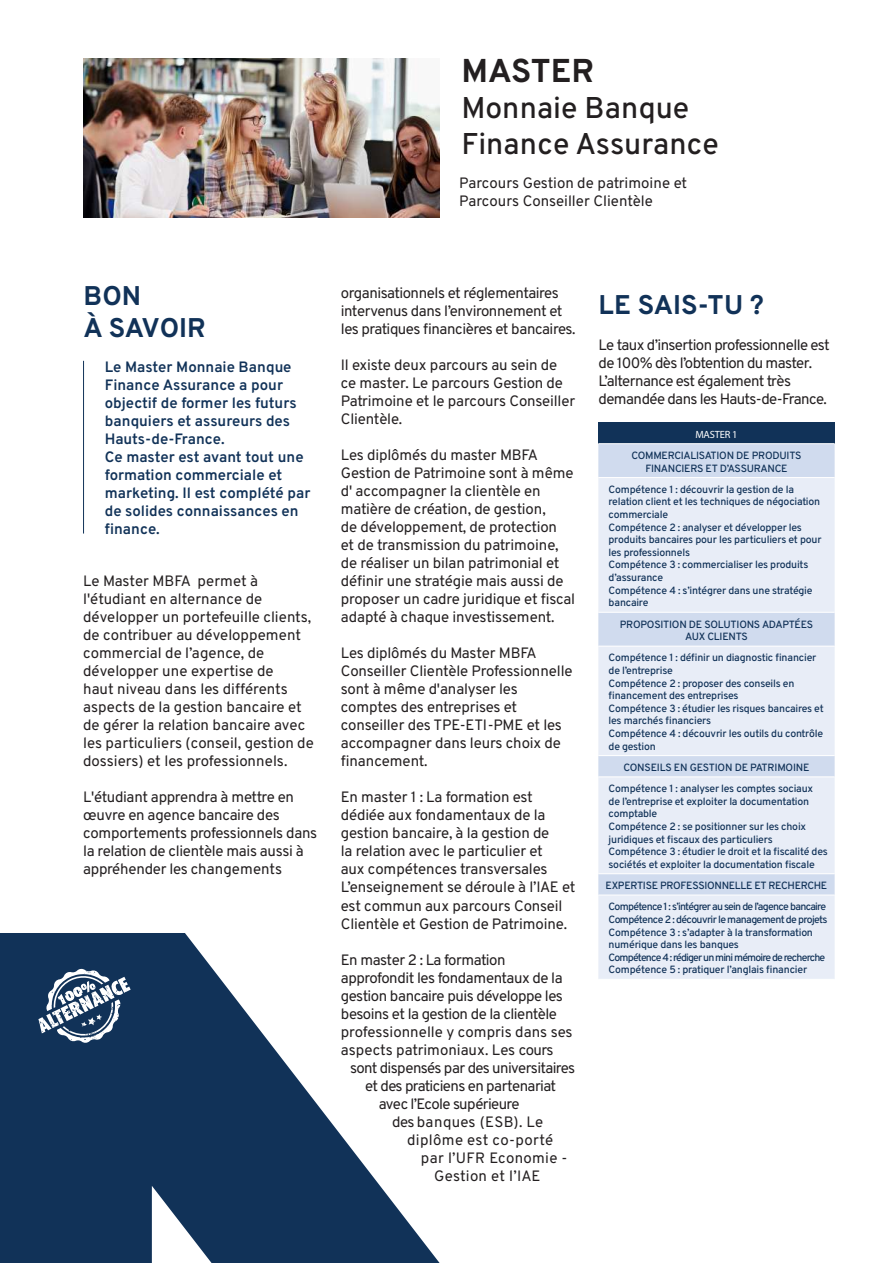
<style>
.page{position:relative;width:893px;height:1263px;background:#fff}
.page>*{position:absolute;margin:0;border:0;box-sizing:border-box;transform-origin:0 0}
.t1{font:700 33px "Overpass";letter-spacing:-.005em;color:#231f20}
.t2{font:500 30px/36px "Overpass";letter-spacing:.005em;color:#231f20}
.t3{font:700 27px/32.4px "Overpass";color:#113258}
.t4{font:15px/18px "Overpass";letter-spacing:-.01em;color:#231f20}
.t5{font:15px/18px "Overpass";letter-spacing:-.03em;color:#231f20}
.t6{font:600 15px/18px "Overpass";color:#113258}
.t7{font:15px/18px "Overpass";letter-spacing:-.04em;color:#231f20}
.t8{font:15px "Overpass";letter-spacing:.02em;color:#231f20}
.t9{font:15px "Overpass";letter-spacing:.01em;color:#231f20}
.t10{font:500 10.5px/12.6px "Overpass";letter-spacing:-.02em;color:#113258}
.t11{font:500 10.5px/21.3px "Overpass";letter-spacing:-.06em;color:#113258}
.t12{font:10.5px "Myriad Pro";letter-spacing:-.02em;color:#fff}
</style>
<div class="page">
<svg style="left:0;top:933px;width:440px;height:330px;fill:#113258"></svg>
<hr style="left:83px;top:361px;width:1px;height:172px;background:#113258">
<img style="left:84px;top:58px;width:356px;height:159px">
<div style="left:598px;top:422px;width:237px;height:22px;background:#113258"></div>
<div style="left:598px;top:444px;width:237px;height:33px;background:#d0dbee"></div>
<svg style="left:598px;top:478px;width:237px;height:501px;background:#e4eaf5"></svg>
<hr style="left:598px;top:443px;width:237px;height:1px;background:#fff">
<hr style="left:598px;top:612px;width:237px;height:1px;background:#fff">
<hr style="left:598px;top:646px;width:237px;height:1px;background:#fff">
<hr style="left:598px;top:755px;width:237px;height:1px;background:#fff">
<hr style="left:598px;top:776px;width:237px;height:1px;background:#fff">
<hr style="left:598px;top:873px;width:237px;height:1px;background:#fff">
<hr style="left:598px;top:895px;width:237px;height:1px;background:#fff">
<svg style="left:38px;top:968px;width:93px;height:75px"></svg>
<h1 class="t1" style="left:461px;top:44px;width:134px">MASTER</h1>
<h2 class="t2" style="left:461px;top:88px;width:259px">Monnaie Banque<br>Finance Assurance</h2>
<p class="t4" style="left:459px;top:173px;width:230px">Parcours Gestion de patrimoine et<br>Parcours Conseiller Clientèle</p>
<h3 class="t3" style="left:84px;top:278px;width:124px">BON<br>À SAVOIR</h3>
<p class="t6" style="left:105px;top:357px;width:207px">Le Master Monnaie Banque<br>Finance Assurance a pour objectif de former les futurs banquiers et assureurs des<br>Hauts-de-France.<br>Ce master est avant tout une formation commerciale et marketing. Il est complété par de solides connaissances en finance.</p>
<p class="t4" style="left:83px;top:572px;width:232px">Le Master MBFA permet à l'étudiant en alternance de développer un portefeuille clients, de contribuer au développement commercial de l’agence, de développer une expertise de<br>haut niveau dans les différents aspects de la gestion bancaire et de gérer la relation bancaire avec les particuliers (conseil, gestion de dossiers) et les professionnels.</p>
<p class="t4" style="left:83px;top:788px;width:236px">L'étudiant apprendra à mettre en œuvre en agence bancaire des comportements professionnels dans la relation de clientèle mais aussi à appréhender les changements</p>
<p class="t5" style="left:341px;top:284px;width:236px">organisationnels et réglementaires intervenus dans l’environnement et les pratiques financières et bancaires.</p>
<p class="t4" style="left:341px;top:356px;width:236px">Il existe deux parcours au sein de ce master. Le parcours Gestion de<br>Patrimoine et le parcours Conseiller<br>Clientèle.</p>
<p class="t4" style="left:341px;top:446px;width:236px">Les diplômés du master MBFA Gestion de Patrimoine sont à même d' accompagner la clientèle en matière de création, de gestion,<br>de développement, de protection<br>et de transmission du patrimoine, de réaliser un bilan patrimonial et définir une stratégie mais aussi de proposer un cadre juridique et fiscal adapté à chaque investissement.</p>
<p class="t4" style="left:341px;top:644px;width:233px">Les diplômés du Master MBFA<br>Conseiller Clientèle Professionnelle sont à même d'analyser les comptes des entreprises et conseiller des TPE-ETI-PME et les accompagner dans leurs choix de financement.</p>
<p class="t4" style="left:341px;top:788px;width:236px">En master 1 : La formation est dédiée aux fondamentaux de la gestion bancaire, à la gestion de<br>la relation avec le particulier et<br>aux compétences transversales<br>L’enseignement se déroule à l’IAE et est commun aux parcours Conseil<br>Clientèle et Gestion de Patrimoine.</p>
<p class="t5" style="left:341px;top:950px;width:233px">En master 2 : La formation approfondit les fondamentaux de la gestion bancaire puis développe les besoins et la gestion de la clientèle professionnelle y compris dans ses aspects patrimoniaux. Les cours</p>
<p class="t7" style="left:350px;top:1058px;width:226px">sont dispensés par des universitaires</p>
<p class="t7" style="left:365px;top:1076px;width:193px">et des praticiens en partenariat</p>
<p class="t7" style="left:379px;top:1094px;width:142px">avec l’Ecole supérieure</p>
<p class="t8" style="left:392px;top:1109px;width:153px">des banques (ESB). Le</p>
<p class="t8" style="left:407px;top:1127px;width:148px">diplôme est co-porté</p>
<p class="t8" style="left:421px;top:1145px;width:148px">par l’UFR Economie -</p>
<p class="t9" style="left:434px;top:1163px;width:108px">Gestion et l’IAE</p>
<h3 class="t3" style="left:599px;top:288px;width:167px">LE SAIS-TU ?</h3>
<p class="t7" style="left:598px;top:335px;width:233px">Le taux d’insertion professionnelle est de 100% dès l’obtention du master.<br>L’alternance est également très demandée dans les Hauts-de-France.</p>
<p class="t12" style="left:695px;top:428px;width:44px">MASTER 1</p>
<p class="t10" style="left:631px;top:449px;width:172px;text-align:center">COMMERCIALISATION DE PRODUITS<br>FINANCIERS ET D’ASSURANCE</p>
<p class="t10" style="left:609px;top:482px;width:215px">Compétence 1 : découvrir la gestion de la relation client et les techniques de négociation commerciale<br>Compétence 2 : analyser et développer les produits bancaires pour les particuliers et pour les professionnels<br>Compétence 3 : commercialiser les produits d’assurance<br>Compétence 4 : s’intégrer dans une stratégie bancaire</p>
<p class="t10" style="left:620px;top:617px;width:195px;text-align:center">PROPOSITION DE SOLUTIONS ADAPTÉES<br>AUX CLIENTS</p>
<p class="t10" style="left:609px;top:651px;width:217px">Compétence 1 : définir un diagnostic financier de l’entreprise<br>Compétence 2 : proposer des conseils en financement des entreprises<br>Compétence 3 : étudier les risques bancaires et les marchés financiers<br>Compétence 4 : découvrir les outils du contrôle de gestion</p>
<p class="t10" style="left:609px;top:756px;width:206px;line-height:21.3px;text-indent:15px">CONSEILS EN GESTION DE PATRIMOINE<br>Compétence 1 : analyser les comptes sociaux</p>
<p class="t10" style="left:609px;top:794px;width:221px">de l’entreprise et exploiter la documentation comptable<br>Compétence 2 : se positionner sur les choix juridiques et fiscaux des particuliers Compétence 3 : étudier le droit et la fiscalité des sociétés et exploiter la documentation fiscale</p>
<p class="t11" style="left:606px;top:874px;width:223px">EXPERTISE PROFESSIONNELLE ET RECHERCHE<br>Compétence 1 : s’intégrer au sein de l’agence bancaire</p>
<p class="t10" style="left:609px;top:912px;width:220px">Compétence 2 : découvrir le management de projets Compétence 3 : s’adapter à la transformation numérique dans les banques<br>Compétence 4 : rédiger un mini mémoire de recherche Compétence 5 : pratiquer l’anglais financier</p>
</div>
